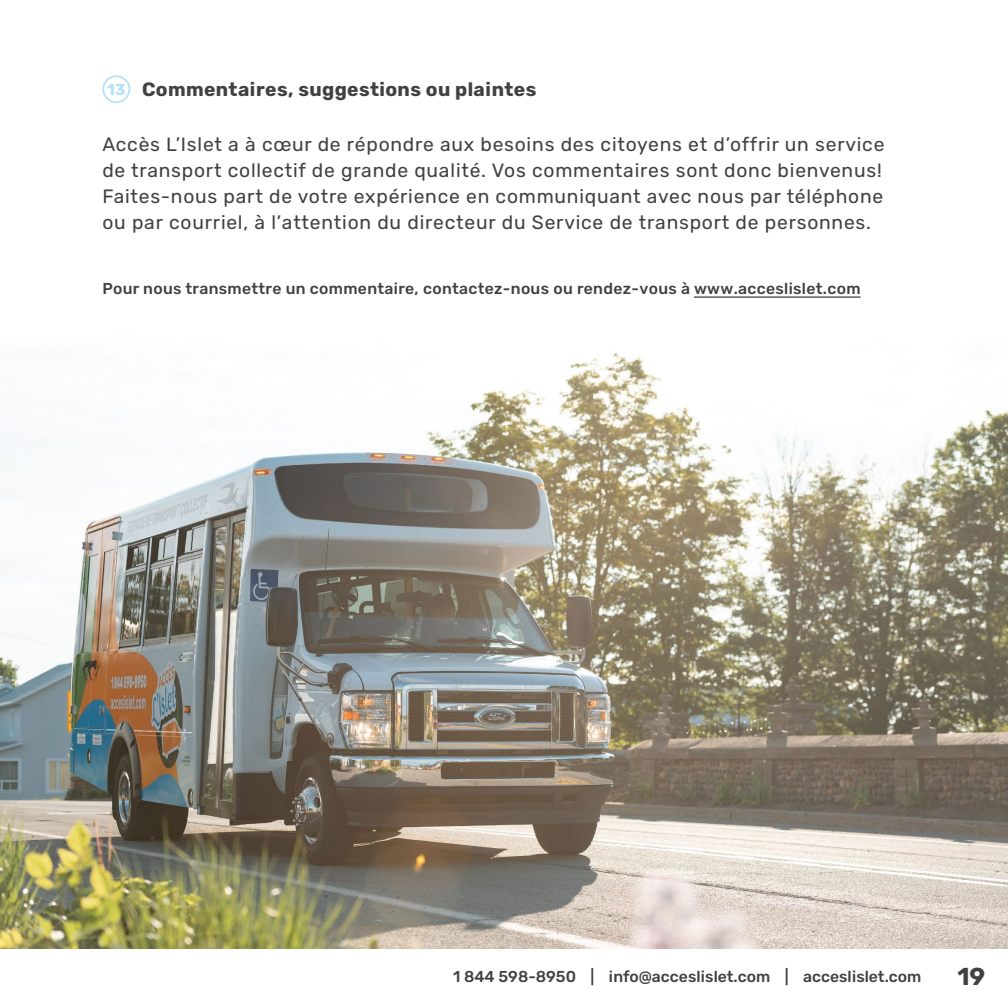
<style>
.page{position:relative;width:1008px;height:1008px;background:#fff}
.page>*{position:absolute;margin:0;border:0;box-sizing:border-box;transform-origin:0 0}
.t1{font:700 24.5px "Rubik";color:#414042}
.t2{font:19.25px/26.2px "Rubik";letter-spacing:.04em;color:#414042}
.t3{font:700 19.25px "Rubik";letter-spacing:.02em;color:#414042}
.t4{font:500 15.75px "Rubik";letter-spacing:.02em;color:#414042}
.t5{font:500 15.75px "Rubik";color:#414042}
.s1{font-size:15.75px;color:#b4e0f8}
</style>
<div class="page">
<div style="left:102px;top:75px;width:28px;height:28px;border:2px solid #b4e0f8;border-radius:50%"></div>
<img style="left:0;top:352px;width:1008px;height:596px">
<hr style="left:694px;top:297px;width:167px;height:1px;background:#414042">
<p class="t3" style="left:107px;top:79px;width:431px"><span class="s1">13</span> Commentaires, suggestions ou plaintes</p>
<p class="t2" style="left:102px;top:131px;width:784px">Accès L’Islet a à cœur de répondre aux besoins des citoyens et d’offrir un service de transport collectif de grande qualité. Vos commentaires sont donc bienvenus!<br>Faites-nous part de votre expérience en communiquant avec nous par téléphone ou par courriel, à l’attention du directeur du Service de transport de personnes.</p>
<p class="t4" style="left:102px;top:280px;width:760px">Pour nous transmettre un commentaire, contactez-nous ou rendez-vous à www.acceslislet.com</p>
<p class="t5" style="left:453px;top:968px;width:470px">1 844 598-8950 | info@acceslislet.com | acceslislet.com</p>
<p class="t1" style="left:957px;top:963px;width:29px">19</p>
</div>
